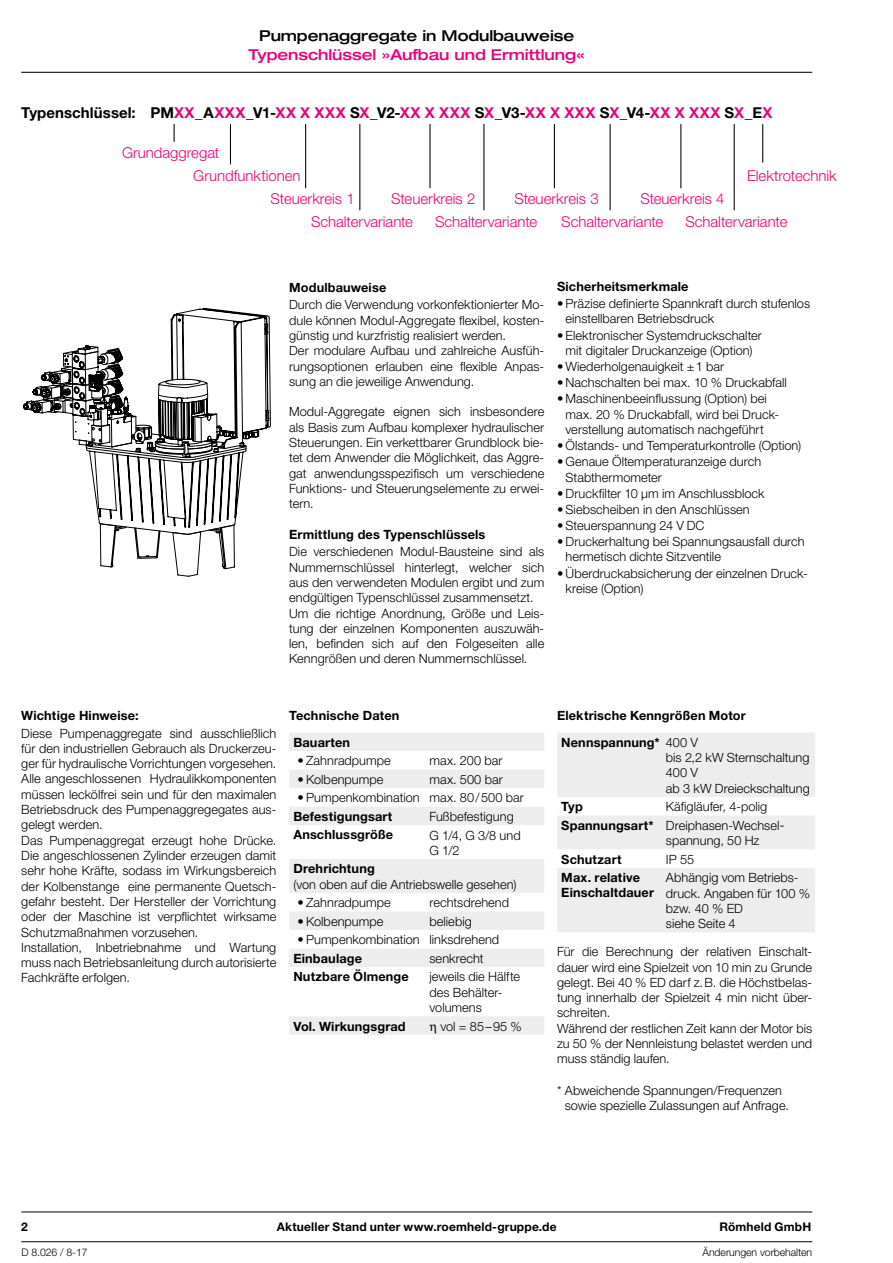
<style>
.page{position:relative;width:893px;height:1263px;background:#fff}
.page>*{position:absolute;margin:0;border:0;box-sizing:border-box;transform-origin:0 0}
.t1{font:300 15px "Helvetica Neue";letter-spacing:-.005em;color:#e6007d}
.t2{font:700 15px "Helvetica Neue";letter-spacing:.005em;color:#000}
.t3{font:500 expanded 15px "Helvetica Neue";letter-spacing:-.005em;color:#e6007d}
.t4{font:500 expanded 15px "Helvetica Neue";letter-spacing:-.005em;color:#000}
.t5{font:300 12.75px/15.3px "Helvetica Neue";letter-spacing:.005em;color:#000}
.t6{font:700 12.75px/26.5px "Helvetica Neue";letter-spacing:.01em;color:#000}
.t7{font:700 12px "Helvetica Neue";letter-spacing:.015em;color:#000}
.t8{font:300 10.5px "Helvetica Neue";letter-spacing:-.005em;color:#000}
.s1{color:#e6007d}
.s2{font-weight:700}
.s3{font-size:14.25px}
</style>
<div class="page">
<hr style="left:21px;top:72px;width:791px;height:1px;background:#000">
<hr style="left:21px;top:1241px;width:791px;height:1px;background:#000">
<hr style="left:21px;top:1212px;width:791px;height:1px;background:#000">
<svg style="left:174px;top:124px;width:1px;height:17px"></svg>
<hr style="left:230px;top:124px;width:1px;height:40px;background:#000">
<hr style="left:305px;top:124px;width:1px;height:64px;background:#000">
<hr style="left:429px;top:124px;width:2px;height:64px;background:#000">
<hr style="left:554px;top:124px;width:1px;height:64px;background:#000">
<hr style="left:680px;top:124px;width:1px;height:64px;background:#000">
<hr style="left:359px;top:124px;width:1px;height:86px;background:#000">
<hr style="left:483px;top:124px;width:1px;height:86px;background:#000">
<hr style="left:610px;top:124px;width:1px;height:86px;background:#000">
<hr style="left:734px;top:124px;width:1px;height:86px;background:#000">
<hr style="left:762px;top:124px;width:1px;height:38px;background:#000">
<svg style="left:289px;top:733px;width:255px;height:302px"></svg>
<svg style="left:557px;top:733px;width:258px;height:199px;fill:#ededed"></svg>
<svg style="left:108px;top:308px;width:163px;height:269px"></svg>
<svg style="left:25px;top:314px;width:244px;height:253px"></svg>
<svg style="left:429px;top:1024px;width:7px;height:9px"></svg>
<p class="t4" style="left:259px;top:27px;width:317px">Pumpenaggregate in Modulbauweise</p>
<p class="t3" style="left:248px;top:46px;width:338px">Typenschlüssel »Aufbau und Ermittlung«</p>
<p class="t2" style="left:21px;top:103px;width:753px">Typenschlüssel: PM<span class="s1">XX</span>_A<span class="s1">XXX</span>_V1-<span class="s1">XX X XXX</span> S<span class="s1">X</span>_V2-<span class="s1">XX X XXX</span> S<span class="s1">X</span>_V3-<span class="s1">XX X XXX</span> S<span class="s1">X</span>_V4-<span class="s1">XX X XXX</span> S<span class="s1">X</span>_E<span class="s1">X</span></p>
<p class="t1" style="left:122px;top:143px;width:99px">Grundaggregat</p>
<p class="t1" style="left:193px;top:166px;width:109px">Grundfunktionen</p>
<p class="t1" style="left:271px;top:190px;width:86px">Steuerkreis 1</p>
<p class="t1" style="left:311px;top:212px;width:104px">Schaltervariante</p>
<p class="t1" style="left:435px;top:212px;width:104px">Schaltervariante</p>
<p class="t1" style="left:561px;top:212px;width:104px">Schaltervariante</p>
<p class="t1" style="left:685px;top:212px;width:104px">Schaltervariante</p>
<p class="t1" style="left:747px;top:166px;width:91px">Elektrotechnik</p>
<p class="t1" style="left:391px;top:190px;width:86px">Steuerkreis 2</p>
<p class="t1" style="left:514px;top:190px;width:86px">Steuerkreis 3</p>
<p class="t1" style="left:640px;top:190px;width:86px">Steuerkreis 4</p>
<p class="t6" style="left:289px;top:274px;width:99px">Modulbauweise</p>
<p class="t5" style="left:289px;top:297px;width:257px">Durch die Verwendung vorkonfektionierter Mo&shy;dule können Modul-Aggregate flexibel, kosten&shy;günstig und kurzfristig realisiert werden.<br>Der modulare Aufbau und zahlreiche Ausfüh&shy;rungsoptionen erlauben eine flexible Anpas&shy;sung an die jeweilige Anwendung.</p>
<p class="t5" style="left:289px;top:404px;width:257px;text-align:justify">Modul-Aggregate eignen sich insbesondere als Basis zum Aufbau komplexer hydraulischer Steuerungen. Ein verkettbarer Grundblock bie&shy;tet dem Anwender die Möglichkeit, das Aggre&shy;gat anwendungsspezifisch um verschiedene Funktions- und Steuerungselemente zu erwei&shy;tern.</p>
<p class="t6" style="left:289px;top:521px;width:198px">Ermittlung des Typenschlüssels</p>
<p class="t5" style="left:289px;top:544px;width:257px">Die verschiedenen Modul-Bausteine sind als Nummernschlüssel hinterlegt, welcher sich aus den verwendeten Modulen ergibt und zum endgültigen Typenschlüssel zusammensetzt.<br>Um die richtige Anordnung, Größe und Leis&shy;tung der einzelnen Komponenten auszuwäh&shy;len, befinden sich auf den Folgeseiten alle Kenngrößen und deren Nummernschlüssel.</p>
<p class="t6" style="left:557px;top:273px;width:133px">Sicherheitsmerkmale</p>
<p class="t5" style="left:566px;top:296px;width:246px;text-indent:-9px">• Präzise definierte Spannkraft durch stufenlos einstellbaren Betriebsdruck</p>
<p class="t5" style="left:557px;top:327px;width:206px;text-align:center">• Elektronischer Systemdruckschalter mit digitaler Druckanzeige (Option)</p>
<p class="t5" style="left:557px;top:358px;width:169px">• Wiederholgenauigkeit ±1 bar</p>
<p class="t5" style="left:557px;top:375px;width:231px">• Nachschalten bei max. 10 % Druckabfall</p>
<p class="t5" style="left:566px;top:391px;width:215px;text-indent:-9px">• Maschinenbeeinflussung (Option) bei max. 20 % Druckabfall, wird bei Druck&shy;verstellung automatisch nachgeführt</p>
<p class="t5" style="left:557px;top:438px;width:246px">• Ölstands- und Temperaturkontrolle (Option)</p>
<p class="t5" style="left:566px;top:454px;width:197px;text-indent:-9px">• Genaue Öltemperaturanzeige durch<br>Stabthermometer</p>
<p class="t5" style="left:557px;top:485px;width:209px">• Druckfilter 10 µm im Anschlussblock</p>
<p class="t5" style="left:557px;top:501px;width:194px">• Siebscheiben in den Anschlüssen</p>
<p class="t5" style="left:557px;top:517px;width:149px">• Steuerspannung 24 V DC</p>
<p class="t5" style="left:566px;top:534px;width:241px;text-indent:-9px">• Druckerhaltung bei Spannungsausfall durch hermetisch dichte Sitzventile</p>
<p class="t5" style="left:566px;top:565px;width:244px;text-indent:-9px">• Überdruckabsicherung der einzelnen Druck&shy;kreise (Option)</p>
<p class="t6" style="left:21px;top:702px;width:119px">Wichtige Hinweise:</p>
<p class="t5" style="left:21px;top:725px;width:257px">Diese Pumpenaggregate sind ausschließlich für den industriellen Gebrauch als Druckerzeu&shy;ger für hydraulische Vorrichtungen vorgesehen.<br>Alle angeschlossenen Hydraulikkomponenten müssen leckölfrei sein und für den maximalen Betriebsdruck des Pumpenaggregegates aus&shy;gelegt werden.<br>Das Pumpenaggregat erzeugt hohe Drücke.<br>Die angeschlossenen Zylinder erzeugen damit sehr hohe Kräfte, sodass im Wirkungsbereich der Kolbenstange eine permanente Quetsch&shy;gefahr besteht. Der Hersteller der Vorrichtung oder der Maschine ist verpflichtet wirksame Schutzmaßnahmen vorzusehen.<br>Installation, Inbetriebnahme und Wartung muss nach Betriebsanleitung durch autorisierte Fachkräfte erfolgen.</p>
<p class="t6" style="left:293px;top:702px;width:108px;text-indent:-4px">Technische Daten<br>Bauarten</p>
<p class="t5" style="left:298px;top:753px;width:95px">• Zahnradpumpe</p>
<p class="t5" style="left:429px;top:753px;width:75px">max. 200 bar</p>
<p class="t5" style="left:298px;top:771px;width:87px">• Kolbenpumpe</p>
<p class="t5" style="left:429px;top:771px;width:75px">max. 500 bar</p>
<p class="t5" style="left:298px;top:790px;width:228px">• Pumpenkombination max. 80/500 bar</p>
<p class="t6" style="left:293px;top:803px;width:101px">Befestigungsart</p>
<p class="t5" style="left:429px;top:808px;width:86px">Fußbefestigung</p>
<p class="t6" style="left:293px;top:821px;width:101px">Anschlussgröße</p>
<p class="t5" style="left:429px;top:827px;width:93px">G 1/4, G 3/8 und<br>G 1/2</p>
<p class="t6" style="left:293px;top:855px;width:83px">Drehrichtung</p>
<p class="t5" style="left:293px;top:876px;width:224px">(von oben auf die Antriebswelle gesehen)</p>
<p class="t5" style="left:298px;top:895px;width:95px">• Zahnradpumpe</p>
<p class="t5" style="left:429px;top:895px;width:81px">rechtsdrehend</p>
<p class="t5" style="left:298px;top:913px;width:87px">• Kolbenpumpe</p>
<p class="t5" style="left:429px;top:913px;width:44px">beliebig</p>
<p class="t5" style="left:298px;top:932px;width:203px">• Pumpenkombination linksdrehend</p>
<p class="t6" style="left:293px;top:945px;width:70px">Einbaulage</p>
<p class="t5" style="left:429px;top:950px;width:56px">senkrecht</p>
<p class="t6" style="left:293px;top:963px;width:117px">Nutzbare Ölmenge</p>
<p class="t5" style="left:429px;top:969px;width:92px">jeweils die Hälfte des Behälter&shy;volumens</p>
<p class="t6" style="left:293px;top:1012px;width:114px">Vol. Wirkungsgrad</p>
<p class="t5" style="left:440px;top:1018px;width:83px">vol = 85–95 %</p>
<p class="t6" style="left:557px;top:702px;width:190px">Elektrische Kenngrößen Motor</p>
<p class="t5" style="left:666px;top:734px;width:145px;text-indent:-105px"><span class="s2">Nennspannung*</span> 400 V<br>bis 2,2 kW Sternschaltung<br>400 V<br>ab 3 kW Dreieckschaltung</p>
<p class="t6" style="left:561px;top:793px;width:23px">Typ</p>
<p class="t5" style="left:561px;top:797px;width:223px;line-height:18.6px;text-indent:105px">Käfigläufer, 4-polig<br><span class="s2">Spannungsart*</span> Dreiphasen-Wechsel<span class="s3">-</span></p>
<p class="t5" style="left:666px;top:833px;width:95px">spannung, 50 Hz</p>
<p class="t6" style="left:561px;top:845px;width:62px">Schutzart</p>
<p class="t5" style="left:666px;top:851px;width:30px">IP 55</p>
<p class="t6" style="left:561px;top:870px;width:94px;line-height:15.3px">Max. relative<br>Einschaltdauer</p>
<p class="t5" style="left:666px;top:870px;width:146px">Abhängig vom Betriebs&shy;druck. Angaben für 100 % bzw. 40 % ED<br>siehe Seite 4</p>
<p class="t5" style="left:557px;top:944px;width:257px">Für die Berechnung der relativen Einschalt&shy;dauer wird eine Spielzeit von 10 min zu Grunde gelegt. Bei 40 % ED darf z.B. die Höchstbelas&shy;tung innerhalb der Spielzeit 4 min nicht über&shy;schreiten.<br>Während der restlichen Zeit kann der Motor bis zu 50 % der Nennleistung belastet werden und muss ständig laufen.</p>
<p class="t5" style="left:565px;top:1082px;width:226px;text-indent:-8px">* Abweichende Spannungen/Frequenzen sowie spezielle Zulassungen auf Anfrage.</p>
<p class="t7" style="left:21px;top:1220px;width:8px">2</p>
<p class="t7" style="left:277px;top:1220px;width:281px">Aktueller Stand unter www.roemheld-gruppe.de</p>
<p class="t7" style="left:719px;top:1220px;width:93px">Römheld GmbH</p>
<p class="t8" style="left:21px;top:1245px;width:68px">D 8.026 / 8-17</p>
<p class="t8" style="left:702px;top:1245px;width:111px">Änderungen vorbehalten</p>
</div>
